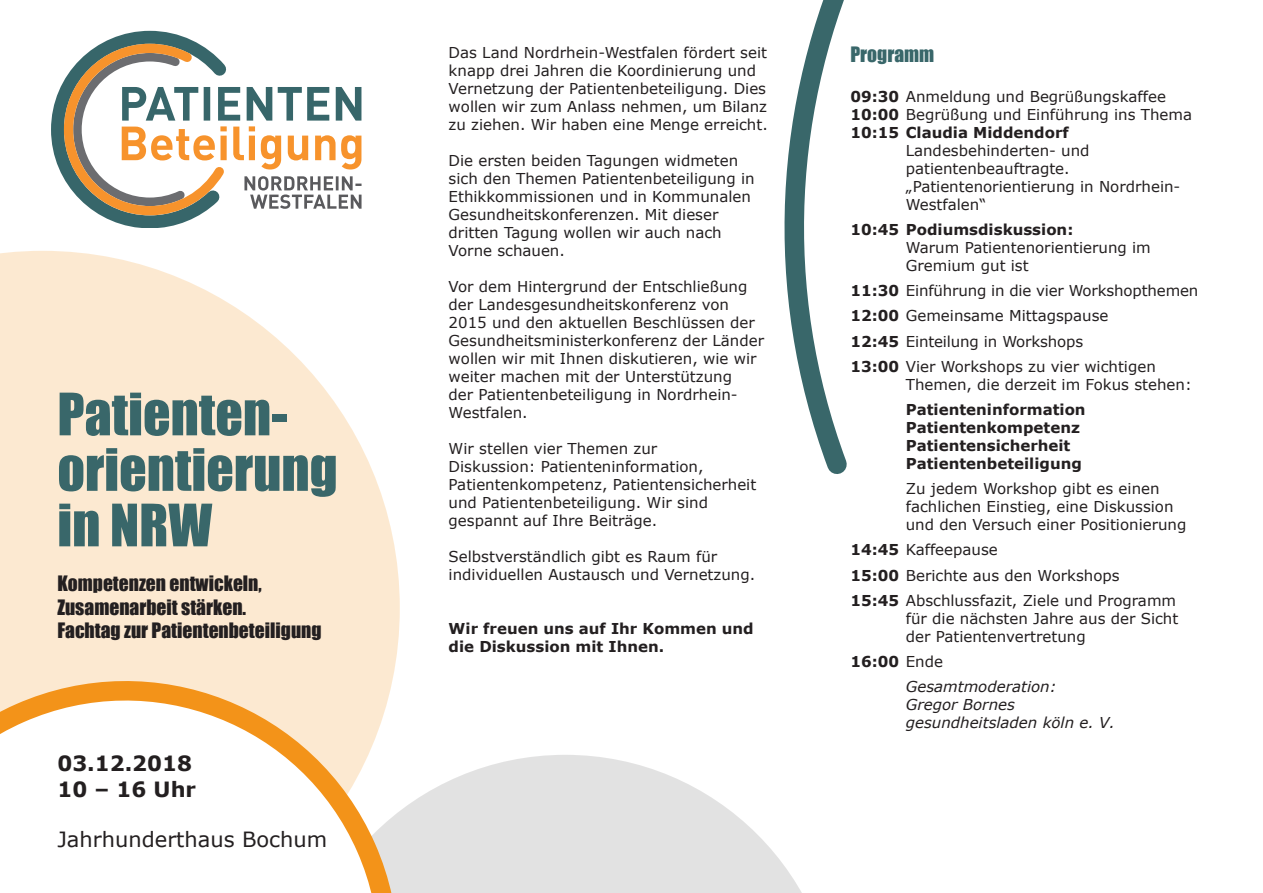
<style>
.page{position:relative;width:1263px;height:893px;background:#fff}
.page>*{position:absolute;margin:0;border:0;box-sizing:border-box;transform-origin:0 0}
.t1{font:54px/55.5px "Impact";color:#39676a}
.t2{font:21px "Verdana";color:#231f20}
.t3{font:700 21px "Verdana";color:#231f20}
.t4{font:19.5px "Impact";color:#231f20}
.t5{font:19.5px "Impact";color:#39676a}
.t6{font:15px/18px "Verdana";color:#231f20}
.t7{font:700 15px/18px "Verdana";color:#231f20}
.t8{font:italic 15px/18px "Verdana";color:#231f20}
.s1{font-weight:700}
.s2{font-weight:400}
</style>
<div class="page">
<svg style="left:0;top:251px;width:400px;height:378px;fill:#fce9d1"></svg>
<svg style="left:450px;top:755px;width:352px;height:138px;fill:#e2e2e2"></svg>
<svg style="left:706px;top:0;width:141px;height:891px"></svg>
<svg style="left:51px;top:31px;width:310px;height:197px"></svg>
<svg style="left:0;top:629px;width:450px;height:264px"></svg>
<p class="t1" style="left:57px;top:385px;width:282px">Patienten&shy;orientierung</p>
<p class="t1" style="left:57px;top:496px;width:156px">in NRW</p>
<p class="t4" style="left:57px;top:569px;width:206px">Kompetenzen entwickeln,</p>
<p class="t4" style="left:57px;top:592px;width:190px">Zusamenarbeit stärken.</p>
<p class="t4" style="left:57px;top:615px;width:266px">Fachtag zur Patientenbeteiligung</p>
<p class="t3" style="left:57px;top:749px;width:136px">03.12.2018</p>
<p class="t3" style="left:57px;top:774px;width:140px">10 – 16 Uhr</p>
<p class="t2" style="left:57px;top:825px;width:271px">Jahrhunderthaus Bochum</p>
<p class="t6" style="left:449px;top:44px;width:321px">Das Land Nordrhein-Westfalen fördert seit knapp drei Jahren die Koordinierung und Vernetzung der Patientenbeteiligung. Dies wollen wir zum Anlass nehmen, um Bilanz zu ziehen. Wir haben eine Menge erreicht.</p>
<p class="t6" style="left:449px;top:152px;width:308px">Die ersten beiden Tagungen widmeten sich den Themen Patientenbeteiligung in Ethikkommissionen und in Kommunalen Gesundheitskonferenzen. Mit dieser dritten Tagung wollen wir auch nach Vorne schauen.</p>
<p class="t6" style="left:449px;top:278px;width:317px">Vor dem Hintergrund der Entschließung der Landesgesundheitskonferenz von 2015 und den aktuellen Beschlüssen der Gesundheitsministerkonferenz der Länder wollen wir mit Ihnen diskutieren, wie wir weiter machen mit der Unterstützung<br>der Patientenbeteiligung in Nordrhein-Westfalen.</p>
<p class="t6" style="left:449px;top:440px;width:309px">Wir stellen vier Themen zur<br>Diskussion: Patienteninformation, Patientenkompetenz, Patientensicherheit und Patientenbeteiligung. Wir sind gespannt auf Ihre Beiträge.</p>
<p class="t6" style="left:449px;top:548px;width:308px">Selbstverständlich gibt es Raum für individuellen Austausch und Vernetzung.</p>
<p class="t7" style="left:449px;top:619px;width:307px">Wir freuen uns auf Ihr Kommen und die Diskussion mit Ihnen.</p>
<p class="t5" style="left:850px;top:39px;width:85px">Programm</p>
<p class="t6" style="left:850px;top:87px;width:317px"><span class="s1">09:30</span> Anmeldung und Begrüßungskaffee</p>
<p class="t6" style="left:850px;top:105px;width:343px"><span class="s1">10:00</span> Begrüßung und Einführung ins Thema</p>
<p class="t7" style="left:850px;top:123px;width:220px">10:15 Claudia Middendorf</p>
<p class="t6" style="left:906px;top:141px;width:185px">Landesbehinderten- und patientenbeauftragte.</p>
<p class="t6" style="left:906px;top:177px;width:276px">„Patientenorientierung in Nordrhein-<br>Westfalen“</p>
<p class="t6" style="left:906px;top:220px;width:247px;text-indent:-55px"><span class="s1">10:45 Podiumsdiskussion:<br></span>Warum Patientenorientierung im<br>Gremium gut ist</p>
<p class="t6" style="left:850px;top:282px;width:349px"><span class="s1">11:30</span> Einführung in die vier Workshopthemen</p>
<p class="t6" style="left:850px;top:307px;width:259px"><span class="s1">12:00</span> Gemeinsame Mittagspause</p>
<p class="t6" style="left:850px;top:332px;width:234px"><span class="s1">12:45</span> Einteilung in Workshops</p>
<p class="t6" style="left:906px;top:357px;width:288px;text-indent:-55px"><span class="s1">13:00</span> Vier Workshops zu vier wichtigen<br>Themen, die derzeit im Fokus stehen:</p>
<p class="t7" style="left:906px;top:400px;width:181px">Patienteninformation</p>
<p class="t7" style="left:906px;top:418px;width:176px">Patientenkompetenz</p>
<p class="t7" style="left:906px;top:436px;width:178px">Patientensicherheit<br>Patientenbeteiligung</p>
<p class="t6" style="left:906px;top:480px;width:282px">Zu jedem Workshop gibt es einen fachlichen Einstieg, eine Diskussion und den Versuch einer Positionierung</p>
<p class="t6" style="left:850px;top:541px;width:149px"><span class="s1">14:45</span> Kaffeepause</p>
<p class="t6" style="left:850px;top:566px;width:271px"><span class="s1">15:00</span> Berichte aus den Workshops</p>
<p class="t6" style="left:906px;top:591px;width:274px;text-indent:-55px"><span class="s1">15:45</span> Abschlussfazit, Ziele und Programm für die nächsten Jahre aus der Sicht der Patientenvertretung</p>
<p class="t7" style="left:850px;top:652px;width:94px">16:00 <span class="s2">Ende</span></p>
<p class="t8" style="left:906px;top:678px;width:211px">Gesamtmoderation:<br>Gregor Bornes gesundheitsladen köln e. V.</p>
</div>
